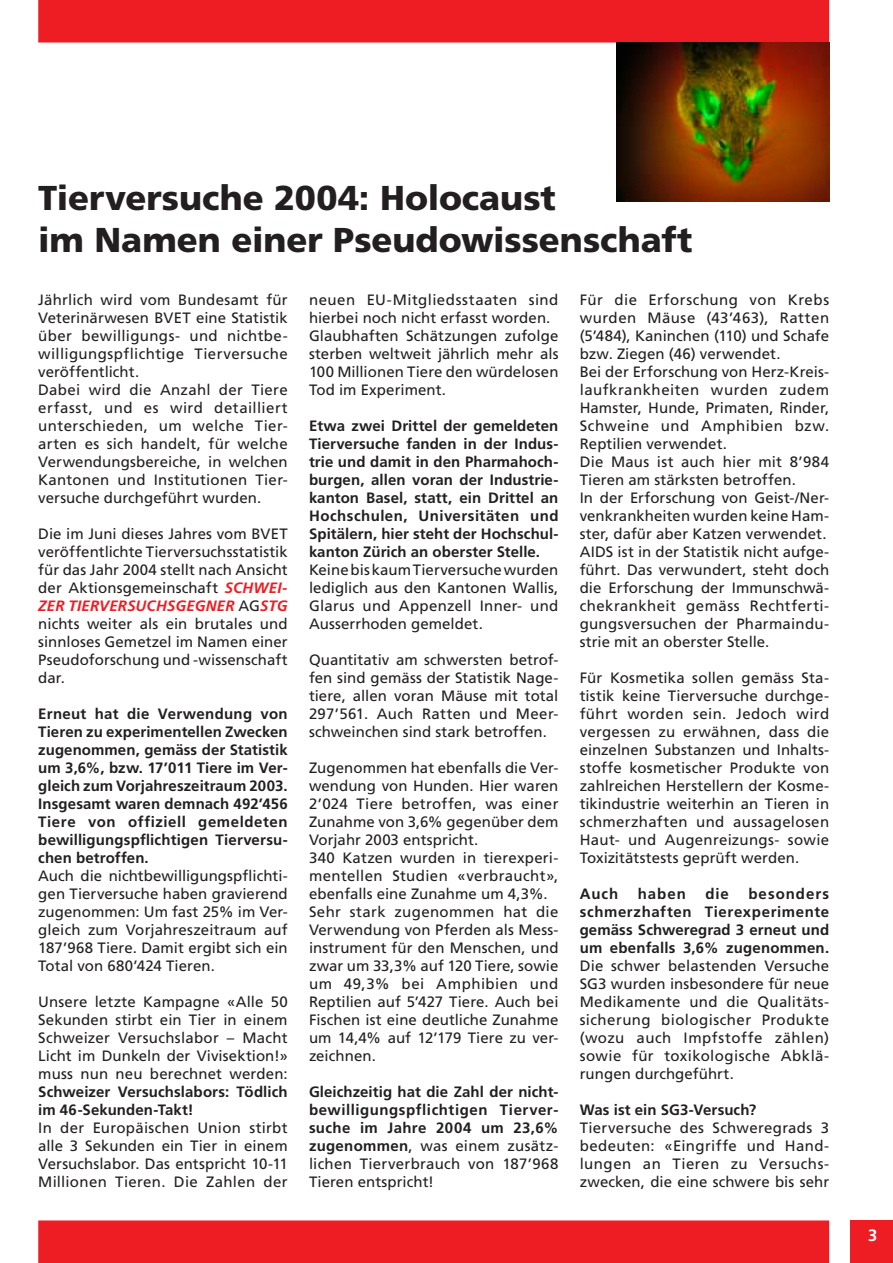
<style>
.page{position:relative;width:893px;height:1263px;background:#fff}
.page>*{position:absolute;margin:0;border:0;box-sizing:border-box;transform-origin:0 0}
.t1{font:900 34.5px/42px "Frutiger";color:#231f20}
.t2{font:15px/18px "Frutiger";letter-spacing:.01em;color:#231f20;text-align:justify}
.t3{font:700 15px/18px "Frutiger";letter-spacing:.01em;color:#231f20;text-align:justify}
.s1{font-weight:700;font-style:italic;color:#ee1d23}
.s2{font-weight:400}
</style>
<div class="page">
<div style="left:850px;top:1220px;width:43px;height:43px;background:#ee1d23"></div>
<div style="left:38px;top:0;width:791px;height:43px;background:#ee1d23"></div>
<div style="left:38px;top:1220px;width:791px;height:43px;background:#ee1d23"></div>
<img style="left:616px;top:43px;width:213px;height:159px">
<h1 class="t1" style="left:38px;top:176px;width:656px">Tierversuche 2004: Holocaust<br>im Namen einer Pseudowissenschaft</h1>
<p class="t2" style="left:38px;top:290px;width:251px;text-align:left">Jährlich wird vom Bundesamt für<br>Veterinärwesen BVET eine Statistik über bewilligungs- und nichtbe&shy;willigungspflichtige Tierversuche veröffentlicht.<br>Dabei wird die Anzahl der Tiere erfasst, und es wird detailliert unterschieden, um welche Tier&shy;arten es sich handelt, für welche<br>Verwendungsbereiche, in welchen<br>Kantonen und Institutionen Tier&shy;versuche durchgeführt wurden.</p>
<p class="t2" style="left:38px;top:524px;width:251px">Die im Juni dieses Jahres vom BVET veröffentlichte Tierversuchsstatistik für das Jahr 2004 stellt nach Ansicht der Aktionsgemeinschaft <span class="s1">SCHWEI-ZER TIERVERSUCHSGEGNER</span> AG<span class="s1">STG </span>nichts weiter als ein brutales und sinnloses Gemetzel im Namen einer Pseudoforschung und -wissenschaft dar.</p>
<p class="t3" style="left:38px;top:704px;width:251px">Erneut hat die Verwendung von Tieren zu experimentellen Zwecken zugenommen, gemäss der Statistik um 3,6%, bzw. 17’011 Tiere im Ver&shy;gleich zum Vorjahreszeitraum 2003.<br>Insgesamt waren demnach 492’456<br>Tiere von offiziell gemeldeten bewilligungspflichtigen Tierversu&shy;chen betroffen.</p>
<p class="t2" style="left:38px;top:866px;width:251px">Auch die nichtbewilligungspflichti&shy;gen Tierversuche haben gravierend zugenommen: Um fast 25% im Ver&shy;gleich zum Vorjahreszeitraum auf 187’968 Tiere. Damit ergibt sich ein Total von 680’424 Tieren.</p>
<p class="t2" style="left:38px;top:992px;width:251px">Unsere letzte Kampagne «Alle 50<br>Sekunden stirbt ein Tier in einem Schweizer Versuchslabor – Macht Licht im Dunkeln der Vivisektion!» muss nun neu berechnet werden:</p>
<p class="t3" style="left:38px;top:1082px;width:251px">Schweizer Versuchslabors: Tödlich im 46-Sekunden-Takt!</p>
<p class="t2" style="left:38px;top:1118px;width:251px">In der Europäischen Union stirbt alle 3 Sekunden ein Tier in einem Versuchslabor. Das entspricht 10-11<br>Millionen Tieren. Die Zahlen der</p>
<p class="t2" style="left:309px;top:290px;width:251px;text-align:left">neuen EU-Mitgliedsstaaten sind hierbei noch nicht erfasst worden.<br>Glaubhaften Schätzungen zufolge sterben weltweit jährlich mehr als<br>100 Millionen Tiere den würdelosen<br>Tod im Experiment.</p>
<p class="t3" style="left:309px;top:416px;width:251px">Etwa zwei Drittel der gemeldeten Tierversuche fanden in der Indus&shy;trie und damit in den Pharmahoch&shy;burgen, allen voran der Industrie&shy;kanton Basel, statt, ein Drittel an Hochschulen, Universitäten und Spitälern, hier steht der Hochschul&shy;kanton Zürich an oberster Stelle.</p>
<p class="t2" style="left:309px;top:560px;width:251px">Keine bis kaum Tierversuche wurden lediglich aus den Kantonen Wallis, Glarus und Appenzell Inner- und Ausserrhoden gemeldet.</p>
<p class="t2" style="left:309px;top:650px;width:251px">Quantitativ am schwersten betrof&shy;fen sind gemäss der Statistik Nage&shy;tiere, allen voran Mäuse mit total 297’561. Auch Ratten und Meer&shy;schweinchen sind stark betroffen.</p>
<p class="t2" style="left:309px;top:758px;width:251px;text-align:left">Zugenommen hat ebenfalls die Ver&shy;wendung von Hunden. Hier waren<br>2’024 Tiere betroffen, was einer<br>Zunahme von 3,6% gegenüber dem<br>Vorjahr 2003 entspricht.<br>340 Katzen wurden in tierexperi&shy;mentellen Studien «verbraucht», ebenfalls eine Zunahme um 4,3%.<br>Sehr stark zugenommen hat die<br>Verwendung von Pferden als Mess&shy;instrument für den Menschen, und zwar um 33,3% auf 120 Tiere, sowie um 49,3% bei Amphibien und<br>Reptilien auf 5’427 Tiere. Auch bei<br>Fischen ist eine deutliche Zunahme um 14,4% auf 12’179 Tiere zu ver&shy;zeichnen.</p>
<p class="t3" style="left:309px;top:1082px;width:251px">Gleichzeitig hat die Zahl der nicht&shy;bewilligungspflichtigen Tierver&shy;suche im Jahre 2004 um 23,6% zugenommen<span class="s2">, was einem zusätz&shy;lichen Tierverbrauch von 187’968<br>Tieren entspricht!</span></p>
<p class="t2" style="left:580px;top:290px;width:251px;text-align:left">Für die Erforschung von Krebs wurden Mäuse (43’463), Ratten (5’484), Kaninchen (110) und Schafe bzw. Ziegen (46) verwendet.<br>Bei der Erforschung von Herz-Kreis&shy;laufkrankheiten wurden zudem<br>Hamster, Hunde, Primaten, Rinder,<br>Schweine und Amphibien bzw.<br>Reptilien verwendet.<br>Die Maus ist auch hier mit 8’984<br>Tieren am stärksten betroffen.<br>In der Erforschung von Geist-/Ner&shy;venkrankheiten wurden keine Ham&shy;ster, dafür aber Katzen verwendet.<br>AIDS ist in der Statistik nicht aufge&shy;führt. Das verwundert, steht doch die Erforschung der Immunschwä&shy;chekrankheit gemäss Rechtferti&shy;gungsversuchen der Pharmaindu&shy;strie mit an oberster Stelle.</p>
<p class="t2" style="left:580px;top:668px;width:251px">Für Kosmetika sollen gemäss Sta&shy;tistik keine Tierversuche durchge&shy;führt worden sein. Jedoch wird vergessen zu erwähnen, dass die einzelnen Substanzen und Inhalts&shy;stoffe kosmetischer Produkte von zahlreichen Herstellern der Kosme&shy;tikindustrie weiterhin an Tieren in schmerzhaften und aussagelosen Haut- und Augenreizungs- sowie Toxizitätstests geprüft werden.</p>
<p class="t3" style="left:580px;top:884px;width:40px">Auch</p>
<p class="t3" style="left:638px;top:884px;width:50px">haben</p>
<p class="t3" style="left:705px;top:884px;width:25px">die</p>
<p class="t3" style="left:580px;top:884px;width:251px;text-indent:169px">besonders schmerzhaften Tierexperimente gemäss Schweregrad 3 erneut und um ebenfalls 3,6% zugenommen.</p>
<p class="t2" style="left:580px;top:956px;width:251px">Die schwer belastenden Versuche SG3 wurden insbesondere für neue Medikamente und die Qualitäts&shy;sicherung biologischer Produkte (wozu auch Impfstoffe zählen) sowie für toxikologische Abklä&shy;rungen durchgeführt.</p>
<p class="t3" style="left:580px;top:1100px;width:178px">Was ist ein SG3-Versuch?</p>
<p class="t2" style="left:580px;top:1118px;width:251px">Tierversuche des Schweregrads 3 bedeuten: «Eingriffe und Hand&shy;lungen an Tieren zu Versuchs&shy;zwecken, die eine schwere bis sehr</p>
</div>
